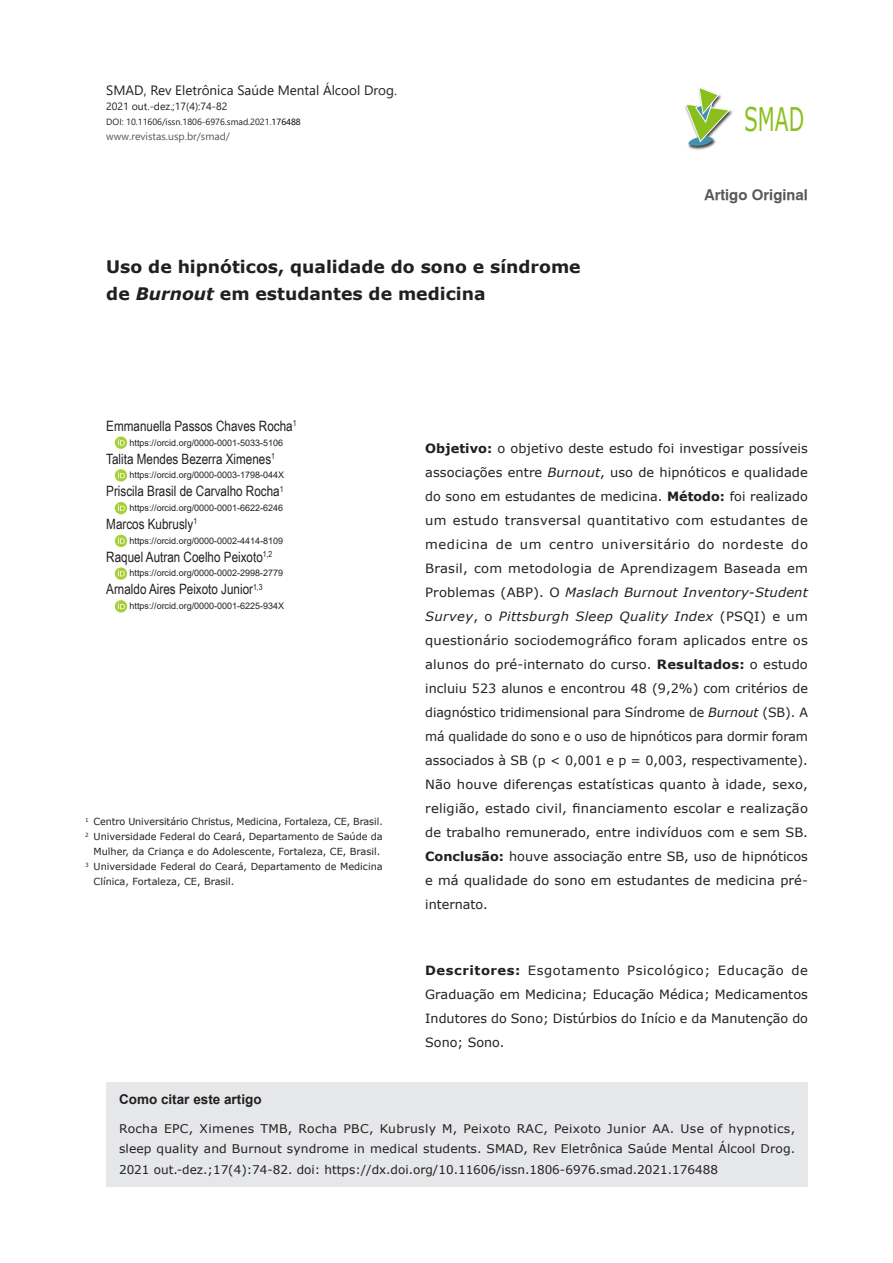
<style>
.page{position:relative;width:893px;height:1263px;background:#fff}
.page>*{position:absolute;margin:0;border:0;box-sizing:border-box;transform-origin:0 0}
.t1{font:32.55px "Verdana";color:#8bbf1d;scale:.62 1}
.Título{font:700 17.25px/27px "Verdana";color:#231f20}
.tipo_artigo{font:700 15px "Geneva";color:#57585a}
.Autor{font:14.25px "Arial Narrow";color:#231f20}
.Cab-Nomedarevista{font:13.5px "Segoe UI";color:#231f20}
.Como_citar_titulo{font:700 13.5px "Arial";color:#231f20}
.Resumo{font:12.75px/24px "Verdana";letter-spacing:.005em;color:#231f20;text-align:justify}
.Descritores{font:12.75px/24px "Verdana";color:#231f20;text-align:justify}
.Como_citar_texto{font:12px/20.2px "Verdana";color:#231f20;text-align:justify}
.ano_n_eid{font:10.5px "Segoe UI";color:#231f20}
.site{font:10.5px "Segoe UI";color:#57585a}
.Rodapé_Autor{font:9.75px/15px "Verdana";color:#231f20;text-align:right}
.ORCID_NOVO{font:9px "Arial";color:#231f20}
.DOI{font:9px "Segoe UI";color:#231f20}
.s1{color:#000}
.s2{font-style:italic}
.s3{font-weight:700}
</style>
<div class="page">
<img style="left:688px;top:110px;width:45px;height:40px">
<svg style="left:685px;top:87px;width:46px;height:60px"></svg>
<div style="left:106px;top:1082px;width:702px;height:104px;background:#e6e7e9"></div>
<svg style="left:115px;top:436px;width:12px;height:13px"></svg>
<svg style="left:118px;top:439px;width:7px;height:6px"></svg>
<svg style="left:115px;top:469px;width:12px;height:13px"></svg>
<svg style="left:118px;top:471px;width:7px;height:7px"></svg>
<div style="left:115px;top:502px;width:12px;height:12px;background:#a6cf38;border-radius:50%"></div>
<svg style="left:118px;top:504px;width:7px;height:7px"></svg>
<div style="left:115px;top:535px;width:12px;height:12px;background:#a6cf38;border-radius:50%"></div>
<svg style="left:118px;top:537px;width:7px;height:7px"></svg>
<svg style="left:115px;top:567px;width:12px;height:13px"></svg>
<svg style="left:118px;top:570px;width:7px;height:6px"></svg>
<svg style="left:115px;top:600px;width:12px;height:12px"></svg>
<svg style="left:118px;top:602px;width:7px;height:7px"></svg>
<p class="Cab-Nomedarevista" style="left:106px;top:77px;width:292px">SMAD, Rev Eletrônica Saúde Mental Álcool Drog.</p>
<p class="ano_n_eid" style="left:106px;top:96px;width:123px">2021 out.-dez.;17(4):74-82</p>
<p class="DOI" style="left:106px;top:113px;width:196px">DOI: 10.11606/issn.1806-6976.smad.2021.<span class="s1">176488</span></p>
<p class="site" style="left:106px;top:126px;width:125px">www.revistas.usp.br/smad/</p>
<p class="Título" style="left:106px;top:253px;width:476px">Uso de hipnóticos, qualidade do sono e síndrome de <span class="s2">Burnout</span> em estudantes de medicina</p>
<h1 class="t1" style="left:744px;top:97px;width:99px">SMAD</h1>
<p class="tipo_artigo" style="left:704px;top:186px;width:105px">Artigo Original</p>
<p class="Autor" style="left:106px;top:415px;width:192px">Emmanuella Passos Chaves Rocha<sup>1</sup></p>
<p class="ORCID_NOVO" style="left:130px;top:436px;width:155px">https://orcid.org/0000-0001-5033-5106</p>
<p class="Autor" style="left:106px;top:448px;width:170px">Talita Mendes Bezerra Ximenes<sup>1</sup></p>
<p class="ORCID_NOVO" style="left:130px;top:469px;width:156px">https://orcid.org/0000-0003-1798-044X</p>
<p class="Autor" style="left:106px;top:481px;width:179px">Priscila Brasil de Carvalho Rocha<sup>1</sup></p>
<p class="ORCID_NOVO" style="left:130px;top:502px;width:155px">https://orcid.org/0000-0001-6622-6246</p>
<p class="Autor" style="left:106px;top:513px;width:92px">Marcos Kubrusly<sup>1</sup></p>
<p class="ORCID_NOVO" style="left:130px;top:534px;width:155px">https://orcid.org/0000-0002-4414-8109</p>
<p class="Autor" style="left:106px;top:546px;width:168px">Raquel Autran Coelho Peixoto<sup>1,2</sup></p>
<p class="ORCID_NOVO" style="left:130px;top:567px;width:155px">https://orcid.org/0000-0002-2998-2779</p>
<p class="Autor" style="left:106px;top:579px;width:158px">Arnaldo Aires Peixoto Junior<sup>1,3</sup></p>
<p class="ORCID_NOVO" style="left:130px;top:600px;width:156px">https://orcid.org/0000-0001-6225-934X</p>
<p class="Rodapé_Autor" style="left:85px;top:814px;width:299px"><sup>1</sup> Centro Universitário Christus, Medicina, Fortaleza, CE, Brasil.</p>
<p class="Rodapé_Autor" style="left:85px;top:829px;width:299px"><sup>2</sup> Universidade Federal do Ceará, Departamento de Saúde da<br>Mulher, da Criança e do Adolescente, Fortaleza, CE, Brasil.</p>
<p class="Rodapé_Autor" style="left:94px;top:859px;width:291px;text-align:left;text-indent:-9px"><sup>3</sup> Universidade Federal do Ceará, Departamento de Medicina<br>Clínica, Fortaleza, CE, Brasil.</p>
<p class="Resumo" style="left:425px;top:436px;width:384px"><span class="s3">Objetivo:</span> o objetivo deste estudo foi investigar possíveis associações entre <span class="s2">Burnout</span>, uso de hipnóticos e qualidade do sono em estudantes de medicina. <span class="s3">Método:</span> foi realizado um estudo transversal quantitativo com estudantes de medicina de um centro universitário do nordeste do Brasil, com metodologia de Aprendizagem Baseada em Problemas (ABP). O <span class="s2">Maslach Burnout Inventory-Student Survey</span>, o <span class="s2">Pittsburgh Sleep Quality Index</span> (PSQI) e um questionário sociodemográfico foram aplicados entre os alunos do pré-internato do curso. <span class="s3">Resultados:</span> o estudo incluiu 523 alunos e encontrou 48 (9,2%) com critérios de diagnóstico tridimensional para Síndrome de <span class="s2">Burnout</span> (SB). A má qualidade do sono e o uso de hipnóticos para dormir foram associados à SB (p &lt; 0,001 e p = 0,003, respectivamente).<br>Não houve diferenças estatísticas quanto à idade, sexo, religião, estado civil, financiamento escolar e realização de trabalho remunerado, entre indivíduos com e sem SB.<br><span class="s3">Conclusão:</span> houve associação entre SB, uso de hipnóticos e má qualidade do sono em estudantes de medicina pré&shy;internato.</p>
<p class="Descritores" style="left:425px;top:958px;width:384px"><span class="s3">Descritores:</span> Esgotamento Psicológico; Educação de Graduação em Medicina; Educação Médica; Medicamentos Indutores do Sono; Distúrbios do Início e da Manutenção do Sono; Sono.</p>
<p class="Como_citar_titulo" style="left:119px;top:1090px;width:144px">Como citar este artigo</p>
<p class="Como_citar_texto" style="left:119px;top:1118px;width:678px">Rocha EPC, Ximenes TMB, Rocha PBC, Kubrusly M, Peixoto RAC, Peixoto Junior AA. Use of hypnotics, sleep quality and Burnout syndrome in medical students. SMAD, Rev Eletrônica Saúde Mental Álcool Drog.<br>2021 out.-dez.;17(4):74-82. doi: https://dx.doi.org/10.11606/issn.1806-6976.smad.2021.176488</p>
</div>
